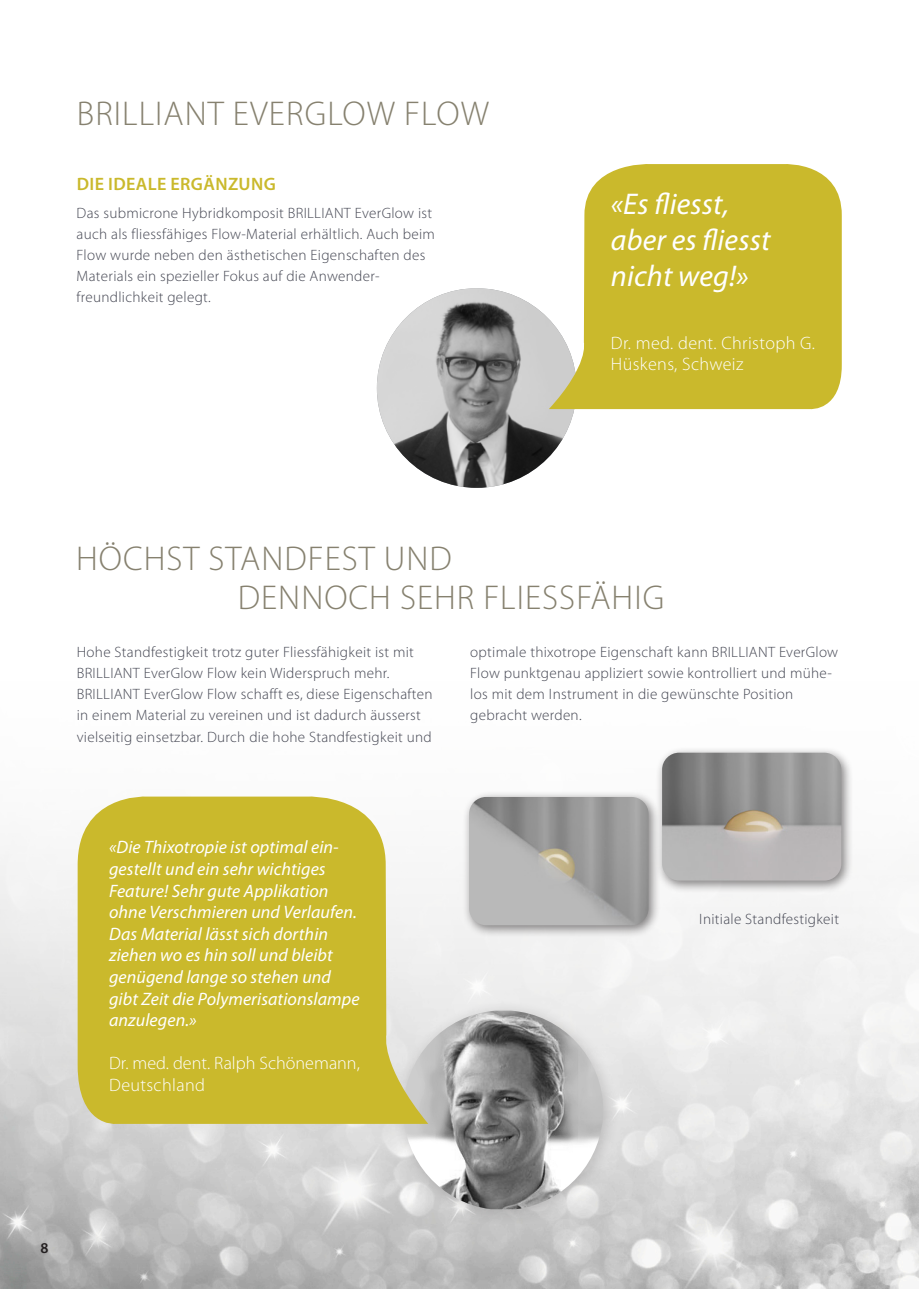
<style>
.page{position:relative;width:919px;height:1289px;background:#fff}
.page>*{position:absolute;margin:0;border:0;box-sizing:border-box;transform-origin:0 0}
.t1{font:300 34.5px/39px "Myriad Pro";letter-spacing:.03em;color:#86816f}
.t2{font:italic 30px/36px "Myriad Pro";letter-spacing:.005em;color:#fff}
.t3{font:italic 18px/21.6px "Myriad Pro";letter-spacing:.005em;color:#fff}
.t4{font:300 18px/21.6px "Myriad Pro";color:#fff}
.t5{font:300 18px/21.6px "Myriad Pro";letter-spacing:.02em;color:#fff}
.t6{font:600 18px "Myriad Pro";letter-spacing:.02em;color:#cab92c}
.t7{font:300 15px/21px "Myriad Pro";letter-spacing:.02em;color:#444652}
.t8{font:600 15px "Myriad Pro";color:#231f20}
</style>
<div class="page">
<img style="left:0;top:206px;width:918px;height:1082px">
<div style="left:392px;top:999px;width:228px;height:227px;background:#231f20;opacity:.2"></div>
<img style="left:403px;top:1010px;width:200px;height:199px">
<svg style="left:78px;top:794px;width:350px;height:332px;fill:#cab92c"></svg>
<svg style="left:377px;top:288px;width:199px;height:200px"></svg>
<img style="left:377px;top:288px;width:199px;height:200px;border-radius:100px">
<svg style="left:549px;top:164px;width:292px;height:247px;fill:#cab92c"></svg>
<div style="left:462px;top:790px;width:199px;height:147px;background:#231f20;opacity:.55"></div>
<img style="left:469px;top:797px;width:179px;height:128px">
<div style="left:655px;top:746px;width:198px;height:147px;background:#231f20;opacity:.55"></div>
<img style="left:662px;top:752px;width:179px;height:128px">
<h1 class="t1" style="left:77px;top:93px;width:413px">BRILLIANT EVERGLOW FLOW</h1>
<p class="t6" style="left:77px;top:173px;width:200px">DIE IDEALE ERGÄNZUNG</p>
<p class="t7" style="left:77px;top:202px;width:360px">Das submicrone Hybridkomposit BRILLIANT EverGlow ist auch als fliessfähiges Flow-Material erhältlich. Auch beim Flow wurde neben den ästhetischen Eigenschaften des Materials ein spezieller Fokus auf die Anwender&shy;freundlichkeit gelegt.</p>
<h2 class="t2" style="left:611px;top:185px;width:161px">«Es fliesst, aber es fliesst nicht weg!»</h2>
<p class="t5" style="left:611px;top:332px;width:206px">Dr. med. dent. Christoph G.<br>Hüskens, Schweiz</p>
<h1 class="t1" style="left:238px;top:539px;width:428px;text-indent:-162px">HÖCHST STANDFEST UND<br>DENNOCH SEHR FLIESSFÄHIG</h1>
<p class="t7" style="left:77px;top:641px;width:357px">Hohe Standfestigkeit trotz guter Fliessfähigkeit ist mit BRILLIANT EverGlow Flow kein Widerspruch mehr.<br>BRILLIANT EverGlow Flow schafft es, diese Eigenschaften in einem Material zu vereinen und ist dadurch äusserst vielseitig einsetzbar. Durch die hohe Standfestigkeit und</p>
<p class="t7" style="left:470px;top:641px;width:369px">optimale thixotrope Eigenschaft kann BRILLIANT EverGlow Flow punktgenau appliziert sowie kontrolliert und mühe&shy;los mit dem Instrument in die gewünschte Position gebracht werden.</p>
<p class="t3" style="left:109px;top:836px;width:252px">«Die Thixotropie ist optimal ein&shy;gestellt und ein sehr wichtiges<br>Feature! Sehr gute Applikation ohne Verschmieren und Verlaufen.<br>Das Material lässt sich dorthin ziehen wo es hin soll und bleibt genügend lange so stehen und gibt Zeit die Polymerisationslampe anzulegen.»</p>
<p class="t4" style="left:109px;top:1052px;width:252px">Dr. med. dent. Ralph Schönemann,<br>Deutschland</p>
<p class="t7" style="left:699px;top:908px;width:141px">Initiale Standfestigkeit</p>
<p class="t8" style="left:41px;top:1238px;width:10px">8</p>
</div>
